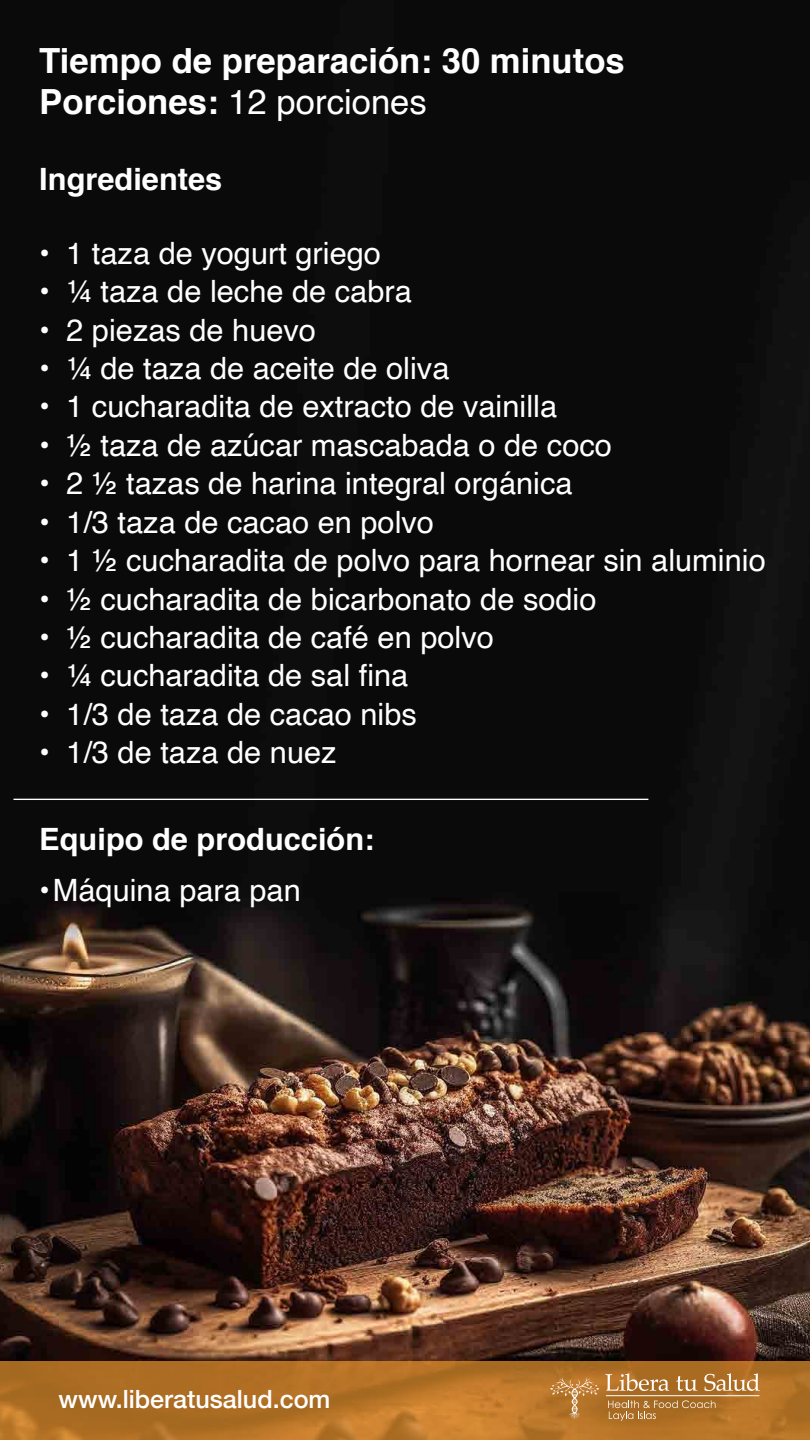
<style>
.page{position:relative;width:810px;height:1440px;background:#fff}
.page>*{position:absolute;margin:0;border:0;box-sizing:border-box;transform-origin:0 0}
.t1{font:700 34.72px/41.6px "Helvetica";color:#fff}
.t2{font:30.75px "Helvetica";color:#fff}
.t3{font:700 30.75px "Helvetica";color:#fff}
.t4{font:500 25.12px "Helvetica Neue";color:#fff}
.s1{font-weight:400}
</style>
<div class="page">
<img style="left:0;top:0;width:810px;height:1361px">
<hr style="left:13px;top:799px;width:635px;height:1px;background:#fff">
<svg style="left:0;top:1361px;width:810px;height:79px;background:#b47226"></svg>
<svg style="left:608px;top:1400px;width:108px;height:21px;background:#b37c3c"></svg>
<svg style="left:605px;top:1373px;width:64px;height:18px"></svg>
<svg style="left:676px;top:1376px;width:21px;height:15px"></svg>
<svg style="left:704px;top:1373px;width:56px;height:18px"></svg>
<svg style="left:550px;top:1377px;width:49px;height:42px;background:#be823f"></svg>
<hr style="left:606px;top:1395px;width:153px;height:1px;background:#fff">
<p class="t1" style="left:39px;top:40px;width:587px">Tiempo de preparación: 30 minutos<br>Porciones: <span class="s1">12 porciones</span></p>
<p class="t3" style="left:39px;top:154px;width:184px">Ingredientes</p>
<p class="t2" style="left:39px;top:229px;width:343px">• 1 taza de yogurt griego</p>
<p class="t2" style="left:39px;top:268px;width:374px">• ¼ taza de leche de cabra</p>
<p class="t2" style="left:39px;top:306px;width:278px">• 2 piezas de huevo</p>
<p class="t2" style="left:39px;top:344px;width:412px">• ¼ de taza de aceite de oliva</p>
<p class="t2" style="left:39px;top:383px;width:519px">• 1 cucharadita de extracto de vainilla</p>
<p class="t2" style="left:39px;top:421px;width:574px">• ½ taza de azúcar mascabada o de coco</p>
<p class="t2" style="left:39px;top:460px;width:535px">• 2 ½ tazas de harina integral orgánica</p>
<p class="t2" style="left:39px;top:498px;width:396px">• 1/3 taza de cacao en polvo</p>
<p class="t2" style="left:39px;top:537px;width:728px">• 1 ½ cucharadita de polvo para hornear sin aluminio</p>
<p class="t2" style="left:39px;top:575px;width:559px">• ½ cucharadita de bicarbonato de sodio</p>
<p class="t2" style="left:39px;top:613px;width:456px">• ½ cucharadita de café en polvo</p>
<p class="t2" style="left:39px;top:652px;width:371px">• ¼ cucharadita de sal fina</p>
<p class="t2" style="left:39px;top:690px;width:379px">• 1/3 de taza de cacao nibs</p>
<p class="t2" style="left:39px;top:729px;width:299px">• 1/3 de taza de nuez</p>
<p class="t3" style="left:39px;top:815px;width:337px">Equipo de producción:</p>
<p class="t2" style="left:39px;top:866px;width:263px">•Máquina para pan</p>
<p class="t4" style="left:59px;top:1378px;width:273px">www.liberatusalud.com</p>
</div>
